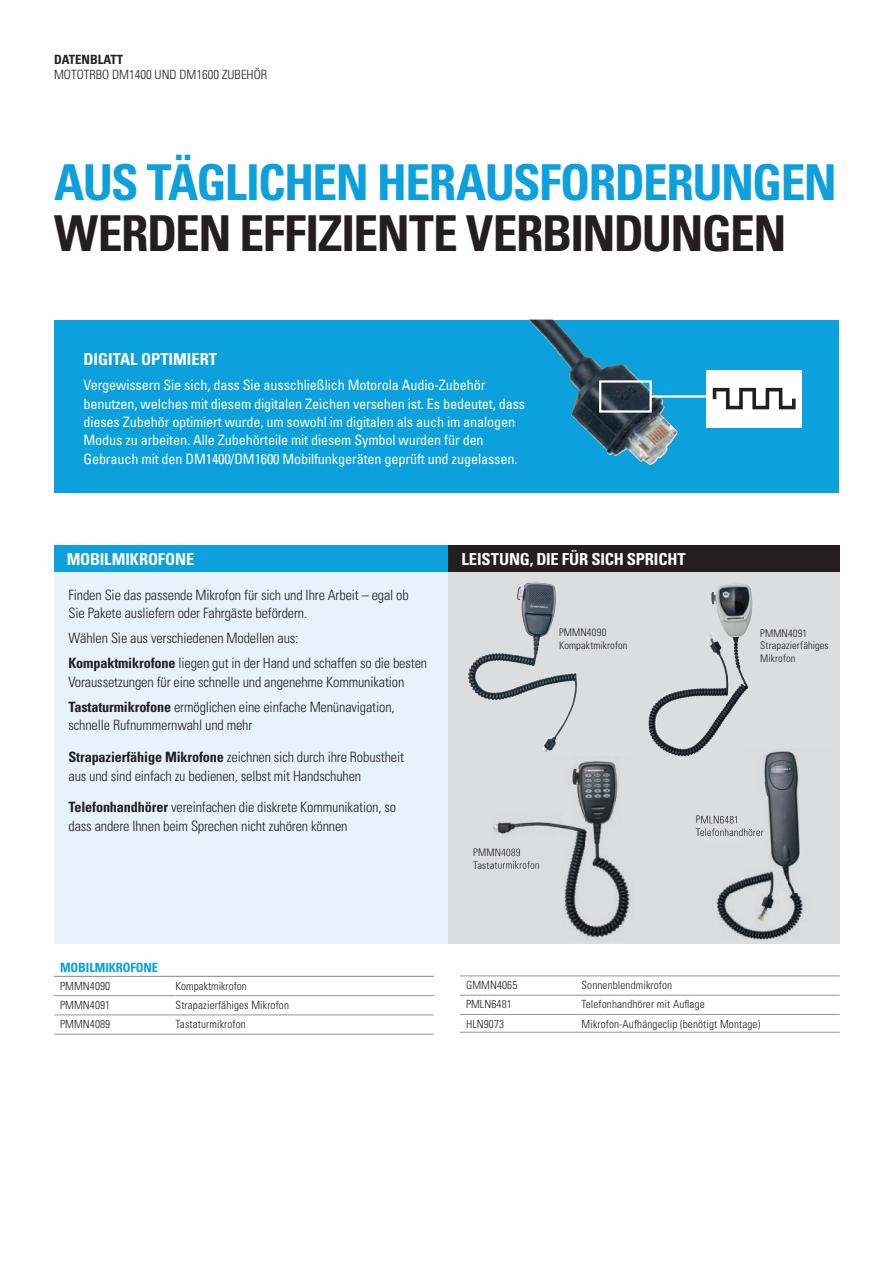
<style>
.page{position:relative;width:893px;height:1263px;background:#fff}
.page>*{position:absolute;margin:0;border:0;box-sizing:border-box;transform-origin:0 0}
.t1{font:700 condensed 49.5px "Univers";letter-spacing:-.035em;color:#0ca0dc}
.t2{font:700 condensed 49.5px "Univers";letter-spacing:-.03em;color:#231f20}
.t3{font:700 condensed 16.5px "Univers";letter-spacing:-.01em;color:#fff}
.t4{font:300 condensed 14.25px/18.3px "Univers";letter-spacing:-.01em;color:#231f20}
.t5{font:condensed 14.25px/18.3px "Univers";letter-spacing:-.01em;color:#fff}
.t6{font:300 condensed 12.75px "Univers";color:#231f20}
.t7{font:700 condensed 12.75px "Univers";letter-spacing:-.01em;color:#0ca0dc}
.t8{font:700 condensed 12.75px "Univers";color:#231f20}
.t9{font:300 condensed 11.25px "Univers";letter-spacing:.01em;color:#231f20}
.t10{font:300 condensed 10.5px/12.6px "Univers";letter-spacing:.015em;color:#231f20}
.s1{font-weight:700}
</style>
<div class="page">
<div style="left:54px;top:546px;width:405px;height:27px;background:#0ca0dc"></div>
<div style="left:448px;top:546px;width:391px;height:27px;background:#231f20"></div>
<div style="left:54px;top:572px;width:405px;height:372px;background:#e8f2fa"></div>
<div style="left:448px;top:572px;width:391px;height:372px;background:#dcdddf"></div>
<img style="left:469px;top:583px;width:65px;height:89px">
<img style="left:493px;top:761px;width:138px;height:180px">
<img style="left:493px;top:848px;width:27px;height:8px">
<img style="left:493px;top:861px;width:46px;height:8px">
<img style="left:701px;top:748px;width:104px;height:192px">
<img style="left:701px;top:816px;width:36px;height:7px">
<img style="left:701px;top:828px;width:62px;height:8px">
<img style="left:711px;top:584px;width:34px;height:124px">
<div style="left:54px;top:320px;width:785px;height:172px;background:#0ca0dc"></div>
<img style="left:528px;top:320px;width:150px;height:145px">
<hr style="left:651px;top:395px;width:103px;height:3px;background:#fff">
<div style="left:599px;top:380px;width:53px;height:33px;border:2px solid #fff"></div>
<div style="left:706px;top:370px;width:96px;height:58px;background:#fff"></div>
<svg style="left:713px;top:388px;width:83px;height:21px"></svg>
<hr style="left:54px;top:995px;width:122px;height:1px;background:#939598">
<hr style="left:176px;top:995px;width:258px;height:1px;background:#939598">
<hr style="left:54px;top:1015px;width:122px;height:1px;background:#939598">
<hr style="left:176px;top:1015px;width:258px;height:1px;background:#939598">
<hr style="left:54px;top:1034px;width:122px;height:1px;background:#939598">
<hr style="left:176px;top:1034px;width:258px;height:1px;background:#939598">
<hr style="left:54px;top:976px;width:122px;height:1px;background:#939598">
<hr style="left:176px;top:976px;width:258px;height:1px;background:#939598">
<hr style="left:460px;top:976px;width:121px;height:1px;background:#939598">
<hr style="left:581px;top:976px;width:259px;height:1px;background:#939598">
<hr style="left:460px;top:995px;width:121px;height:1px;background:#939598">
<hr style="left:581px;top:995px;width:259px;height:1px;background:#939598">
<hr style="left:460px;top:1014px;width:121px;height:1px;background:#939598">
<hr style="left:581px;top:1014px;width:259px;height:1px;background:#939598">
<hr style="left:460px;top:1032px;width:121px;height:1px;background:#939598">
<hr style="left:581px;top:1032px;width:259px;height:1px;background:#939598">
<p class="t8" style="left:54px;top:52px;width:71px">DATENBLATT</p>
<p class="t6" style="left:54px;top:67px;width:215px">MOTOTRBO DM1400 UND DM1600 ZUBEHÖR</p>
<h1 class="t1" style="left:54px;top:152px;width:784px">AUS TÄGLICHEN HERAUSFORDERUNGEN</h1>
<h1 class="t2" style="left:54px;top:203px;width:734px">WERDEN EFFIZIENTE VERBINDUNGEN</h1>
<p class="t3" style="left:83px;top:349px;width:135px">DIGITAL OPTIMIERT</p>
<p class="t5" style="left:83px;top:376px;width:443px">Vergewissern Sie sich, dass Sie ausschließlich Motorola Audio-Zubehör benutzen, welches mit diesem digitalen Zeichen versehen ist. Es bedeutet, dass dieses Zubehör optimiert wurde, um sowohl im digitalen als auch im analogen Modus zu arbeiten. Alle Zubehörteile mit diesem Symbol wurden für den Gebrauch mit den DM1400/DM1600 Mobilfunkgeräten geprüft und zugelassen.</p>
<p class="t3" style="left:67px;top:548px;width:129px">MOBILMIKROFONE</p>
<p class="t3" style="left:461px;top:548px;width:226px">LEISTUNG, DIE FÜR SICH SPRICHT</p>
<p class="t4" style="left:68px;top:585px;width:342px">Finden Sie das passende Mikrofon für sich und Ihre Arbeit – egal ob<br>Sie Pakete ausliefern oder Fahrgäste befördern.</p>
<p class="t4" style="left:68px;top:625px;width:360px;line-height:25px">Wählen Sie aus verschiedenen Modellen aus:<br><span class="s1">Kompaktmikrofone</span> liegen gut in der Hand und schaffen so die besten</p>
<p class="t4" style="left:68px;top:669px;width:337px;line-height:25px">Voraussetzungen für eine schnelle und angenehme Kommunikation<br><span class="s1">Tastaturmikrofone</span> ermöglichen eine einfache Menünavigation,</p>
<p class="t4" style="left:68px;top:716px;width:185px">schnelle Rufnummernwahl und mehr</p>
<p class="t4" style="left:68px;top:748px;width:337px"><span class="s1">Strapazierfähige Mikrofone</span> zeichnen sich durch ihre Robustheit aus und sind einfach zu bedienen, selbst mit Handschuhen</p>
<p class="t4" style="left:68px;top:798px;width:329px"><span class="s1">Telefonhandhörer</span> vereinfachen die diskrete Kommunikation, so dass andere Ihnen beim Sprechen nicht zuhören können</p>
<p class="t10" style="left:559px;top:626px;width:70px">PMMN4090<br>Kompaktmikrofon</p>
<p class="t10" style="left:760px;top:626px;width:70px">PMMN4091<br>Strapazierfähiges<br>Mikrofon</p>
<p class="t7" style="left:60px;top:959px;width:100px">MOBILMIKROFONE</p>
<p class="t9" style="left:60px;top:979px;width:52px">PMMN4090</p>
<p class="t9" style="left:176px;top:979px;width:73px">Kompaktmikrofon</p>
<p class="t9" style="left:60px;top:998px;width:52px">PMMN4091</p>
<p class="t9" style="left:176px;top:998px;width:115px">Strapazierfähiges Mikrofon</p>
<p class="t9" style="left:60px;top:1017px;width:52px">PMMN4089</p>
<p class="t9" style="left:176px;top:1017px;width:72px">Tastaturmikrofon</p>
<p class="t9" style="left:466px;top:978px;width:53px">GMMN4065</p>
<p class="t9" style="left:581px;top:978px;width:92px">Sonnenblendmikrofon</p>
<p class="t9" style="left:466px;top:998px;width:47px">PMLN6481</p>
<p class="t9" style="left:581px;top:998px;width:125px">Telefonhandhörer mit Auflage</p>
<p class="t9" style="left:466px;top:1017px;width:40px">HLN9073</p>
<p class="t9" style="left:581px;top:1017px;width:180px">Mikrofon-Aufhängeclip (benötigt Montage)</p>
</div>
